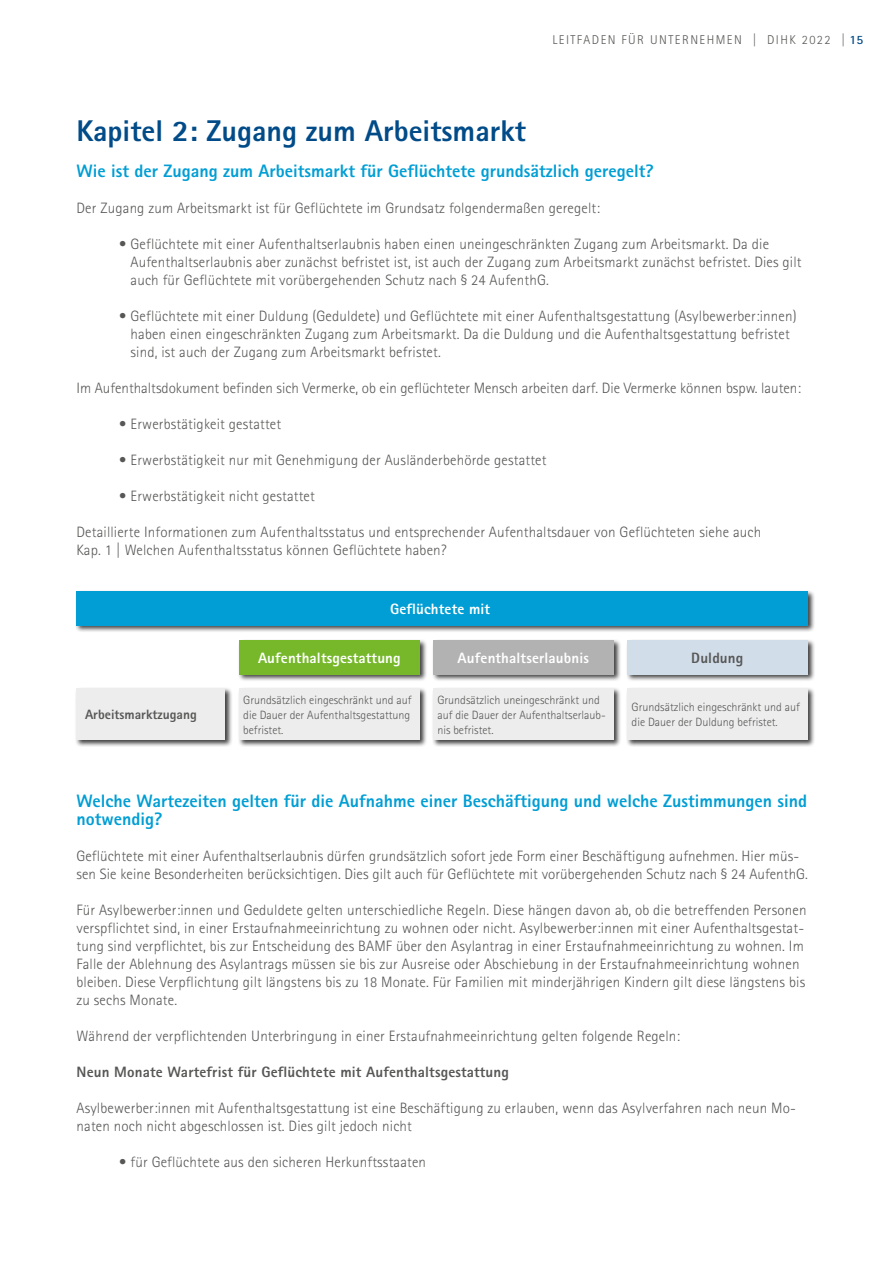
<style>
.page{position:relative;width:893px;height:1263px;background:#fff}
.page>*{position:absolute;margin:0;border:0;box-sizing:border-box;transform-origin:0 0}
.H1-03_Headline_alle{font:800 30px "Agfa Rotis Sans Serif";color:#004b88}
.H2-04_Subhead_SKY{font:800 18px/18px "Agfa Rotis Sans Serif";color:#009ed4}
.P-01_Copy_10_Abstand{font:300 15px/18px "Agfa Rotis Sans Serif";letter-spacing:.01em;color:#575756}
.P-01_Copy_10_Abstand-2{font:800 15px "Agfa Rotis Sans Serif";letter-spacing:.01em;color:#575756}
.P-01_Copy_10_Abstand-3{font:800 15px "Agfa Rotis Sans Serif";letter-spacing:.01em;color:#fff}
.P-Copy_9_im_Kasten-G{font:800 13.5px "Agfa Rotis Sans Serif";color:#575756}
.t1{font:300 12.75px "Agfa Rotis Sans Serif";letter-spacing:.115em;color:#575756}
.P-Copy_8_im_Kasten{font:300 12px/15px "Agfa Rotis Sans Serif";color:#575756}
.s1{font-weight:700;color:#004b88}
</style>
<div class="page">
<div style="left:75px;top:590px;width:741px;height:43px;background:#000;opacity:.75"></div>
<div style="left:77px;top:591px;width:731px;height:34px;background:#009ed4"></div>
<div style="left:237px;top:638px;width:190px;height:44px;background:#000;opacity:.75"></div>
<div style="left:239px;top:640px;width:181px;height:34px;background:#76b82a"></div>
<div style="left:431px;top:638px;width:190px;height:44px;background:#000;opacity:.75"></div>
<div style="left:433px;top:640px;width:181px;height:34px;background:#b3b2b2"></div>
<div style="left:625px;top:638px;width:190px;height:44px;background:#000;opacity:.75"></div>
<div style="left:627px;top:640px;width:181px;height:34px;background:#d2ddea"></div>
<div style="left:75px;top:687px;width:158px;height:60px;background:#000;opacity:.75"></div>
<div style="left:77px;top:689px;width:148px;height:51px;background:#ededed"></div>
<div style="left:237px;top:687px;width:190px;height:60px;background:#000;opacity:.75"></div>
<div style="left:239px;top:689px;width:181px;height:51px;background:#ededed"></div>
<div style="left:431px;top:687px;width:190px;height:60px;background:#000;opacity:.75"></div>
<div style="left:433px;top:689px;width:181px;height:51px;background:#ededed"></div>
<div style="left:625px;top:687px;width:191px;height:60px;background:#000;opacity:.75"></div>
<div style="left:627px;top:689px;width:181px;height:51px;background:#ededed"></div>
<p class="t1" style="left:552px;top:32px;width:312px">LEITFADEN FÜR UNTERNEHMEN | DIHK 2022 | <span class="s1">15</span></p>
<h1 class="H1-03_Headline_alle" style="left:77px;top:112px;width:451px">Kapitel 2: Zugang zum Arbeitsmarkt</h1>
<h2 class="H2-04_Subhead_SKY" style="left:77px;top:162px;width:579px">Wie ist der Zugang zum Arbeitsmarkt für Geflüchtete grundsätzlich geregelt?</h2>
<p class="P-01_Copy_10_Abstand" style="left:77px;top:199px;width:525px">Der Zugang zum Arbeitsmarkt ist für Geflüchtete im Grundsatz folgendermaßen geregelt:</p>
<p class="P-01_Copy_10_Abstand" style="left:131px;top:235px;width:673px;text-indent:-11px">• Geflüchtete mit einer Aufenthaltserlaubnis haben einen uneingeschränkten Zugang zum Arbeitsmarkt. Da die<br>Aufenthaltserlaubnis aber zunächst befristet ist, ist auch der Zugang zum Arbeitsmarkt zunächst befristet. Dies gilt auch für Geflüchtete mit vorübergehenden Schutz nach § 24 AufenthG.</p>
<p class="P-01_Copy_10_Abstand" style="left:131px;top:307px;width:668px;text-indent:-11px">• Geflüchtete mit einer Duldung (Geduldete) und Geflüchtete mit einer Aufenthaltsgestattung (Asylbewerber:innen) haben einen eingeschränkten Zugang zum Arbeitsmarkt. Da die Duldung und die Aufenthaltsgestattung befristet sind, ist auch der Zugang zum Arbeitsmarkt befristet.</p>
<p class="P-01_Copy_10_Abstand" style="left:77px;top:379px;width:726px">Im Aufenthaltsdokument befinden sich Vermerke, ob ein geflüchteter Mensch arbeiten darf. Die Vermerke können bspw. lauten:</p>
<p class="P-01_Copy_10_Abstand" style="left:119px;top:415px;width:164px">• Erwerbstätigkeit gestattet</p>
<p class="P-01_Copy_10_Abstand" style="left:119px;top:451px;width:429px">• Erwerbstätigkeit nur mit Genehmigung der Ausländerbehörde gestattet</p>
<p class="P-01_Copy_10_Abstand" style="left:119px;top:487px;width:197px">• Erwerbstätigkeit nicht gestattet</p>
<p class="P-01_Copy_10_Abstand" style="left:77px;top:523px;width:686px">Detaillierte Informationen zum Aufenthaltsstatus und entsprechender Aufenthaltsdauer von Geflüchteten siehe auch<br>Kap. 1 | Welchen Aufenthaltsstatus können Geflüchtete haben?</p>
<p class="P-Copy_9_im_Kasten-G" style="left:85px;top:706px;width:113px">Arbeitsmarktzugang</p>
<p class="P-01_Copy_10_Abstand-3" style="left:390px;top:600px;width:102px">Geflüchtete mit</p>
<p class="P-01_Copy_10_Abstand-3" style="left:258px;top:648px;width:144px">Aufenthaltsgestattung</p>
<p class="P-01_Copy_10_Abstand-3" style="left:458px;top:648px;width:133px">Aufenthaltserlaubnis</p>
<p class="P-01_Copy_10_Abstand-2" style="left:691px;top:648px;width:54px">Duldung</p>
<p class="P-Copy_8_im_Kasten" style="left:243px;top:692px;width:170px;text-align:justify">Grundsätzlich eingeschränkt und auf die Dauer der Aufenthaltsgestattung befristet.</p>
<p class="P-Copy_8_im_Kasten" style="left:437px;top:692px;width:170px">Grundsätzlich uneingeschränkt und auf die Dauer der Aufenthaltserlaub&shy;nis befristet.</p>
<p class="P-Copy_8_im_Kasten" style="left:632px;top:700px;width:170px">Grundsätzlich eingeschränkt und auf die Dauer der Duldung befristet.</p>
<h2 class="H2-04_Subhead_SKY" style="left:77px;top:792px;width:732px">Welche Wartezeiten gelten für die Aufnahme einer Beschäftigung und welche Zustimmungen sind notwendig?</h2>
<p class="P-01_Copy_10_Abstand" style="left:77px;top:847px;width:733px">Geflüchtete mit einer Aufenthaltserlaubnis dürfen grundsätzlich sofort jede Form einer Beschäftigung aufnehmen. Hier müs&shy;sen Sie keine Besonderheiten berücksichtigen. Dies gilt auch für Geflüchtete mit vorübergehenden Schutz nach § 24 AufenthG.</p>
<p class="P-01_Copy_10_Abstand" style="left:77px;top:901px;width:731px">Für Asylbewerber:innen und Geduldete gelten unterschiedliche Regeln. Diese hängen davon ab, ob die betreffenden Personen verspflichtet sind, in einer Erstaufnahmeeinrichtung zu wohnen oder nicht. Asylbewerber:innen mit einer Aufenthaltsgestat&shy;tung sind verpflichtet, bis zur Entscheidung des BAMF über den Asylantrag in einer Erstaufnahmeeinrichtung zu wohnen. Im Falle der Ablehnung des Asylantrags müssen sie bis zur Ausreise oder Abschiebung in der Erstaufnahmeeinrichtung wohnen bleiben. Diese Verpflichtung gilt längstens bis zu 18 Monate. Für Familien mit minderjährigen Kindern gilt diese längstens bis zu sechs Monate.</p>
<p class="P-01_Copy_10_Abstand" style="left:77px;top:1027px;width:605px">Während der verpflichtenden Unterbringung in einer Erstaufnahmeeinrichtung gelten folgende Regeln:</p>
<p class="P-01_Copy_10_Abstand-2" style="left:77px;top:1063px;width:434px">Neun Monate Wartefrist für Geflüchtete mit Aufenthaltsgestattung</p>
<p class="P-01_Copy_10_Abstand" style="left:77px;top:1099px;width:721px">Asylbewerber:innen mit Aufenthaltsgestattung ist eine Beschäftigung zu erlauben, wenn das Asylverfahren nach neun Mo&shy;naten noch nicht abgeschlossen ist. Dies gilt jedoch nicht</p>
<p class="P-01_Copy_10_Abstand" style="left:119px;top:1153px;width:309px">• für Geflüchtete aus den sicheren Herkunftsstaaten</p>
</div>
